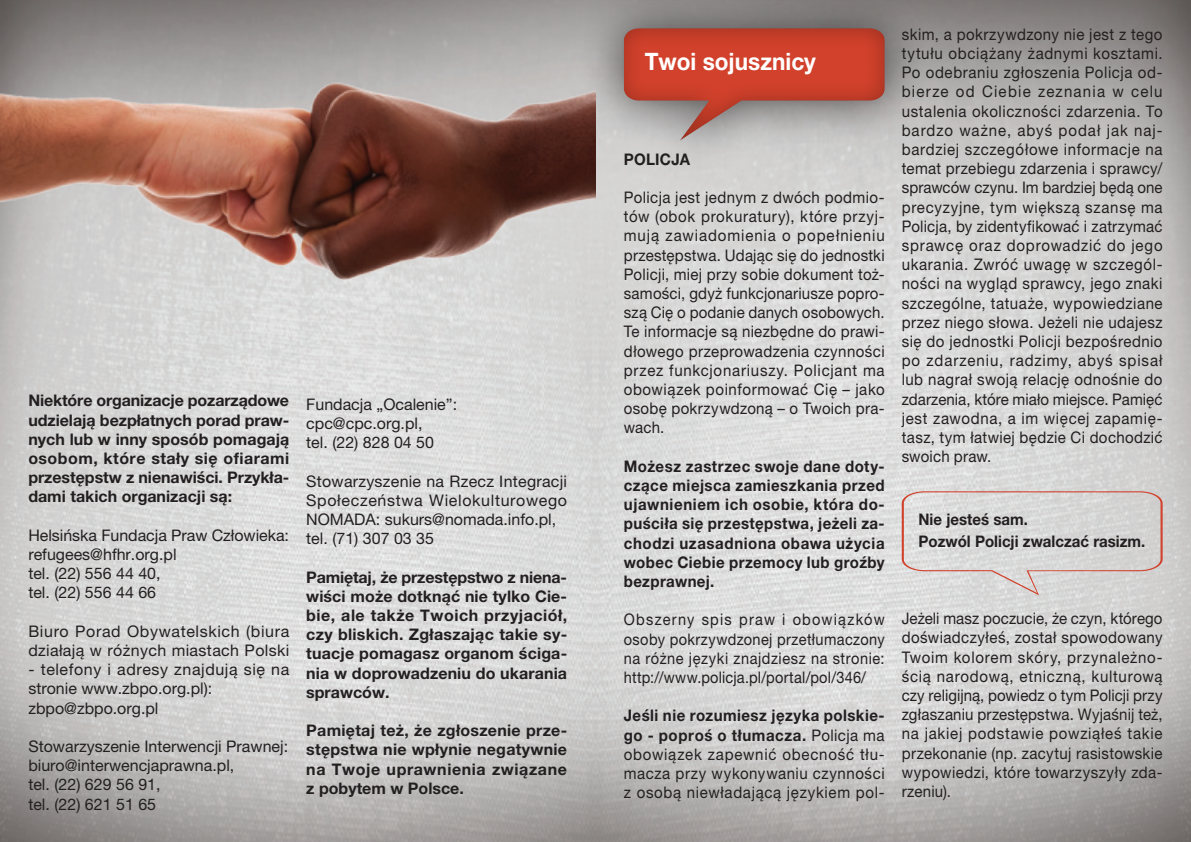
<style>
.page{position:relative;width:1191px;height:842px;background:#fff}
.page>*{position:absolute;margin:0;border:0;box-sizing:border-box;transform-origin:0 0}
.t1{font:700 24px "Helvetica Neue LT Pro";color:#fff;scale:.94 1}
.t2{font:16px/19.2px "Helvetica Neue LT Pro";letter-spacing:.025em;color:#231f20;text-align:justify;scale:.94 1}
.t3{font:700 16px/19.2px "Helvetica Neue LT Pro";letter-spacing:.005em;color:#231f20;text-align:justify}
.t4{font:16px/19.2px "Helvetica Neue LT Pro";color:#231f20}
.t5{font:700 16px/19.2px "Helvetica Neue LT Pro";letter-spacing:.005em;color:#231f20;text-align:justify;scale:.94 1}
.t6{font:16px/19.2px "Helvetica Neue LT Pro";letter-spacing:.025em;color:#231f20;text-align:justify;scale:.91 1}
.t7{font:16px/19.2px "Helvetica Neue LT Pro";letter-spacing:.025em;color:#231f20}
.s1{font-weight:700}
</style>
<div class="page">
<img style="left:0;top:0;width:1191px;height:842px">
<div style="left:580px;top:0;width:349px;height:177px;background:#231f20;opacity:.75"></div>
<div style="left:622px;top:27px;width:266px;height:116px;background:#000;opacity:.28"></div>
<svg style="left:901px;top:491px;width:261px;height:104px;background:#d8d4d3"></svg>
<img style="left:0;top:57px;width:595px;height:237px">
<p class="t3" style="left:28px;top:391px;width:262px">Niektóre organizacje pozarządowe udzielają bezpłatnych porad praw&shy;nych lub w inny sposób pomagają osobom, które stały się ofiarami przestępstw z nienawiści. Przykła&shy;dami takich organizacji są:</p>
<p class="t4" style="left:28px;top:525px;width:262px">Helsińska Fundacja Praw Człowieka: refugees@hfhr.org.pl<br>tel. (22) 556 44 40,<br>tel. (22) 556 44 66</p>
<p class="t7" style="left:28px;top:621px;width:262px">Biuro Porad Obywatelskich (biura działają w różnych miastach Polski</p>
<p class="t4" style="left:28px;top:660px;width:262px">- telefony i adresy znajdują się na stronie www.zbpo.org.pl): zbpo@zbpo.org.pl</p>
<p class="t4" style="left:28px;top:736px;width:261px">Stowarzyszenie I nterwencji Prawnej: biuro@interwencjaprawna.pl,<br>tel. (22) 629 56 91,<br>tel. (22) 621 51 65</p>
<p class="t4" style="left:306px;top:394px;width:152px">Fundacja „Ocalenie”: cpc@cpc.org.pl,<br>tel. (22) 828 04 50</p>
<p class="t7" style="left:306px;top:471px;width:262px;text-align:justify">Stowarzyszenie na Rzecz I ntegracji Społeczeństwa Wielokulturowego NOMA</p>
<p class="t4" style="left:306px;top:509px;width:251px;text-indent:48px">DA: sukurs@nomada.info.pl, tel. (71) 307 03 35</p>
<p class="t3" style="left:306px;top:567px;width:262px">Pamiętaj, że przestępstwo z niena&shy;wiści może dotknąć nie tylko Cie&shy;bie, ale także Twoich przyjaciół, czy bliskich. Zgłaszając takie sy&shy;tuacje pomagasz organom ściga&shy;nia w doprowadzeniu do ukarania sprawców.</p>
<p class="t3" style="left:306px;top:720px;width:262px">Pamiętaj też, że zgłoszenie prze&shy;stępstwa nie wpłynie negatywnie na Twoje uprawnienia związane z pobytem w Polsce.</p>
<h1 class="t1" style="left:644px;top:47px;width:184px">Twoi sojusznicy</h1>
<p class="t5" style="left:624px;top:149px;width:72px">POLICJA</p>
<p class="t2" style="left:624px;top:187px;width:279px">Policja jest jednym z dwóch podmio&shy;tów (obok prokuratury), które przyj&shy;mują zawiadomienia o popełnieniu przestępstwa. Udając się do jednostki Policji, miej przy sobie dokument toż&shy;samości, gdyż funkcjonariusze popro&shy;szą Cię o podanie danych osobowych.<br>Te informacje są niezbędne do prawi&shy;dłowego przeprowadzenia czynności przez funkcjonariuszy. Policjant ma obowiązek poinformować Cię – jako osobę pokrzywdzoną – o Twoich pra&shy;wach.</p>
<p class="t5" style="left:624px;top:456px;width:279px">Możesz zastrzec swoje dane doty&shy;czące miejsca zamieszkania przed ujawnieniem ich osobie, która do&shy;puściła się przestępstwa, jeżeli za&shy;chodzi uzasadniona obawa użycia wobec Ciebie przemocy lub groźby bezprawnej.</p>
<p class="t6" style="left:624px;top:610px;width:288px">Obszerny spis praw i obowiązków osoby pokrzywdzonej przetłumaczony na różne języki znajdziesz na stronie: http://www.policja.pl/portal/pol/346/</p>
<p class="t2" style="left:624px;top:706px;width:279px"><span class="s1">Jeśli nie rozumiesz języka polskie&shy;go - poproś o tłumacza.</span> Policja ma obowiązek zapewnić obecność tłu&shy;macza przy wykonywaniu czynności z osobą niewładającą językiem pol-</p>
<p class="t2" style="left:901px;top:24px;width:279px">skim, a pokrzywdzony nie jest z tego tytułu obciążany żadnymi kosztami.<br>Po odebraniu zgłoszenia Policja od&shy;bierze od Ciebie zeznania w celu ustalenia okoliczności zdarzenia. To bardzo ważne, abyś podał jak naj&shy;bardziej szczegółowe informacje na temat przebiegu zdarzenia i sprawcy/ sprawców czynu. I m bardziej będą one precyzyjne, tym większą szansę ma Policja, by zidentyfikować i zatrzymać sprawcę oraz doprowadzić do jego ukarania. Zwróć uwagę w szczegól&shy;ności na wygląd sprawcy, jego znaki szczególne, tatuaże, wypowiedziane przez niego słowa. Jeżeli nie udajesz się do jednostki Policji bezpośrednio po zdarzeniu, radzimy, abyś spisał lub nagrał swoją relację odnośnie do zdarzenia, które miało miejsce. Pamięć jest zawodna, a im więcej zapamię&shy;tasz, tym łatwiej będzie Ci dochodzić swoich praw.</p>
<p class="t5" style="left:918px;top:508px;width:243px;line-height:22px">Nie jesteś sam.<br>Pozwól Policji zwalczać rasizm.</p>
<p class="t2" style="left:901px;top:609px;width:279px">Jeżeli masz poczucie, że czyn, którego doświadczyłeś, został spowodowany Twoim kolorem skóry, przynależno&shy;ścią narodową, etniczną, kulturową czy religijną, powiedz o tym Policji przy zgłaszaniu przestępstwa. Wyjaśnij też, na jakiej podstawie powziąłeś takie przekonanie (np. zacytuj rasistowskie wypowiedzi, które towarzyszyły zda&shy;rzeniu).</p>
</div>
